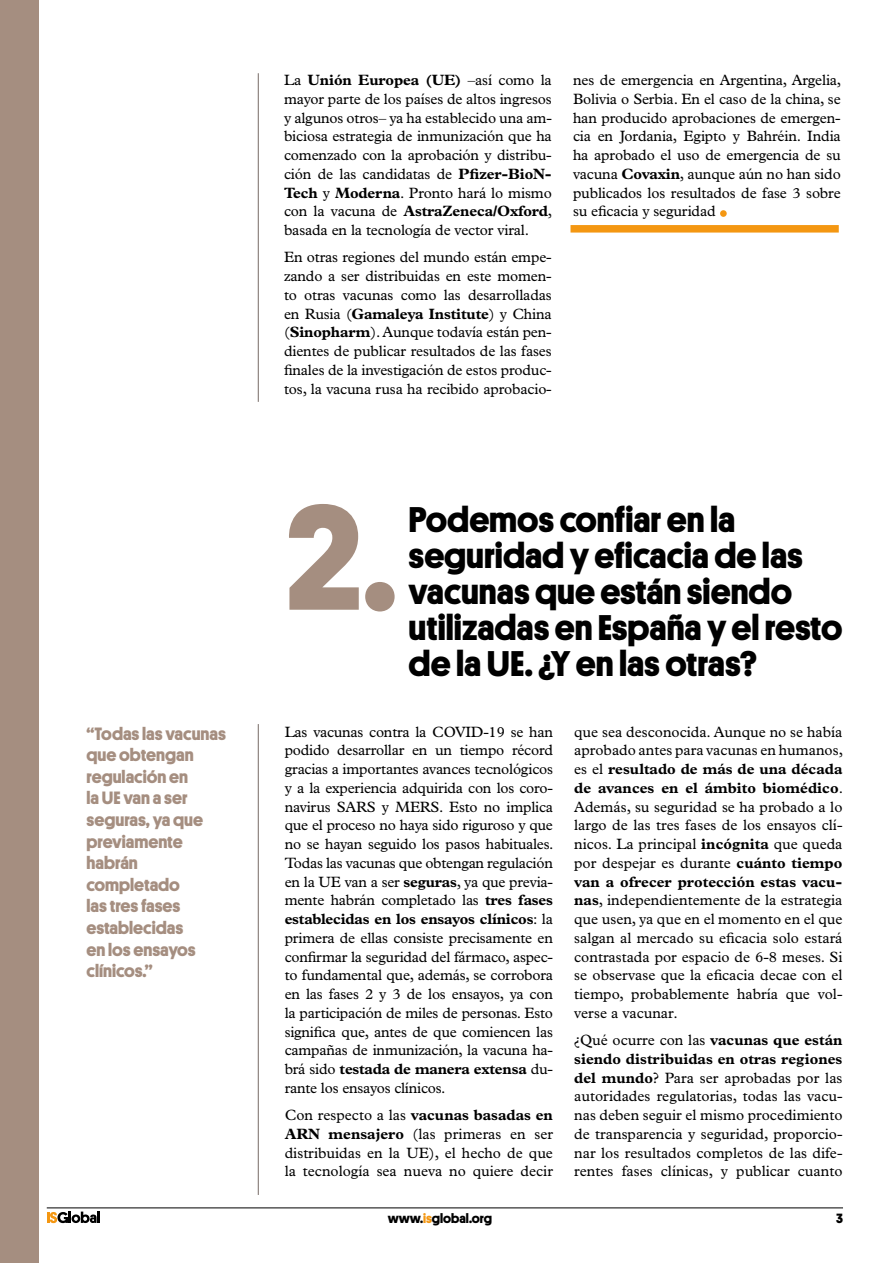
<style>
.page{position:relative;width:893px;height:1263px;background:#fff}
.page>*{position:absolute;margin:0;border:0;box-sizing:border-box;transform-origin:0 0}
.t1{font:700 150px "Platform";color:#a58e80}
.t2{font:54px "Plantin";color:#f49712}
.t3{font:700 36px/36px "Platform";color:#000}
.t4{font:700 18px/21.6px "Platform";color:#a58e80}
.t5{font:15px/18.8px "Plantin";letter-spacing:-.01em;color:#000;text-align:justify}
.t6{font:700 13.5px "Platform";color:#000}
.s1{font-weight:700}
.s2{color:#f49712}
</style>
<div class="page">
<svg style="left:47px;top:1211px;width:53px;height:12px"></svg>
<hr style="left:47px;top:1207px;width:796px;height:1px;background:#000">
<div style="left:0;top:0;width:38px;height:1263px;background:#a58e80"></div>
<hr style="left:258px;top:73px;width:1px;height:329px;background:#867b77">
<div style="left:570px;top:225px;width:269px;height:8px;background:#f49712"></div>
<hr style="left:258px;top:724px;width:1px;height:471px;background:#867b77">
<p class="t4" style="left:87px;top:721px;width:141px">“Todas las vacunas que obtengan regulación en<br>la UE van a ser seguras, ya que previamente habrán completado<br>las tres fases establecidas<br>en los ensayos clínicos.”</p>
<p class="t5" style="left:284px;top:70px;width:270px">La <span class="s1">Unión Europea (UE)</span> –así como la mayor parte de los países de altos ingresos y algunos otros– ya ha establecido una am&shy;biciosa estrategia de inmunización que ha comenzado con la aprobación y distribu&shy;ción de las candidatas de <span class="s1">Pfizer-BioN-Tech</span> y <span class="s1">Moderna</span>. Pronto hará lo mismo con la vacuna de <span class="s1">AstraZeneca/Oxford</span>, basada en la tecnología de vector viral.</p>
<p class="t5" style="left:284px;top:248px;width:269px">En otras regiones del mundo están empe&shy;zando a ser distribuidas en este momen&shy;to otras vacunas como las desarrolladas en Rusia (<span class="s1">Gamaleya Institute</span>) y China (<span class="s1">Sinopharm</span>). Aunque todavía están pen&shy;dientes de publicar resultados de las fases finales de la investigación de estos produc&shy;tos, la vacuna rusa ha recibido aprobacio-</p>
<p class="t5" style="left:573px;top:70px;width:270px">nes de emergencia en Argentina, Argelia, Bolivia o Serbia. En el caso de la china, se han producido aprobaciones de emergen&shy;cia en Jordania, Egipto y Bahréin. India ha aprobado el uso de emergencia de su vacuna <span class="s1">Covaxin</span>, aunque aún no han sido publicados los resultados de fase 3 sobre su eficacia y seguridad</p>
<h2 class="t2" style="left:715px;top:167px;width:17px">.</h2>
<h1 class="t1" style="left:285px;top:448px;width:113px">2.</h1>
<h3 class="t3" style="left:409px;top:499px;width:435px">Podemos confiar en la seguridad y eficacia de las vacunas que están siendo utilizadas en España y el resto de la UE. ¿Y en las otras?</h3>
<p class="t5" style="left:285px;top:722px;width:270px">Las vacunas contra la COVID-19 se han podido desarrollar en un tiempo récord gracias a importantes avances tecnológicos y a la experiencia adquirida con los coro&shy;navirus SARS y MERS. Esto no implica que el proceso no haya sido riguroso y que no se hayan seguido los pasos habituales.<br>Todas las vacunas que obtengan regulación en la UE van a ser <span class="s1">seguras</span>, ya que previa&shy;mente habrán completado las <span class="s1">tres fases establecidas en los ensayos clínicos</span>: la primera de ellas consiste precisamente en confirmar la seguridad del fármaco, aspec&shy;to fundamental que, además, se corrobora en las fases 2 y 3 de los ensayos, ya con la participación de miles de personas. Esto significa que, antes de que comiencen las campañas de inmunización, la vacuna ha&shy;brá sido <span class="s1">testada de manera extensa</span> du&shy;rante los ensayos clínicos.</p>
<p class="t5" style="left:285px;top:1105px;width:270px">Con respecto a las <span class="s1">vacunas basadas en ARN mensajero</span> (las primeras en ser distribuidas en la UE), el hecho de que la tecnología sea nueva no quiere decir</p>
<p class="t5" style="left:574px;top:722px;width:270px">que sea desconocida. Aunque no se había aprobado antes para vacunas en humanos, es el <span class="s1">resultado de más de una década de avances en el ámbito biomédico</span>.<br>Además, su seguridad se ha probado a lo largo de las tres fases de los ensayos clí&shy;nicos. La principal <span class="s1">incógnita</span> que queda por despejar es durante <span class="s1">cuánto tiempo van a ofrecer protección estas vacu&shy;nas</span>, independientemente de la estrategia que usen, ya que en el momento en el que salgan al mercado su eficacia solo estará contrastada por espacio de 6-8 meses. Si se observase que la eficacia decae con el tiempo, probablemente habría que vol&shy;verse a vacunar.</p>
<p class="t5" style="left:574px;top:1030px;width:270px">¿Qué ocurre con las <span class="s1">vacunas que están siendo distribuidas en otras regiones del mundo</span>? Para ser aprobadas por las autoridades regulatorias, todas las vacu&shy;nas deben seguir el mismo procedimiento de transparencia y seguridad, proporcio&shy;nar los resultados completos de las dife&shy;rentes fases clínicas, y publicar cuanto</p>
<p class="t6" style="left:388px;top:1208px;width:106px">www.<span class="s2">is</span>global.org</p>
<p class="t6" style="left:836px;top:1208px;width:8px">3</p>
</div>
